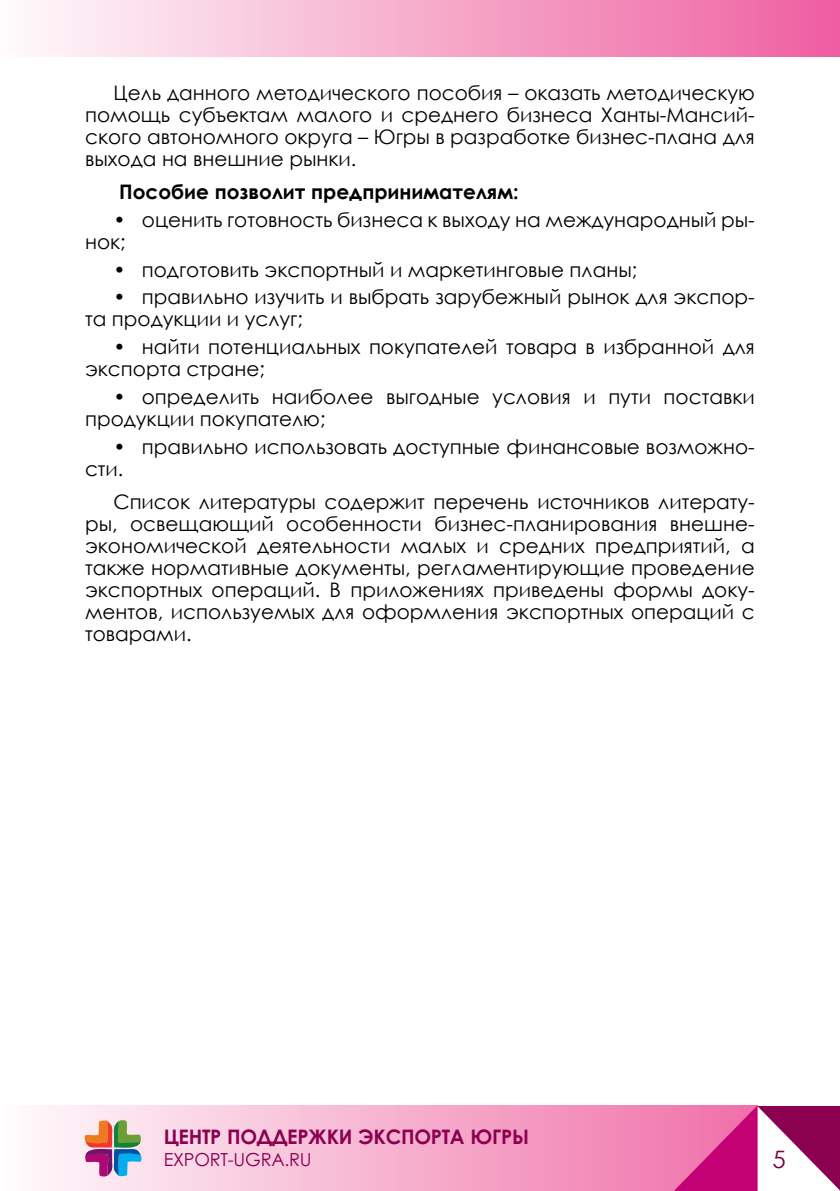
<style>
.page{position:relative;width:840px;height:1191px;background:#fff}
.page>*{position:absolute;margin:0;border:0;box-sizing:border-box;transform-origin:0 0}
.t1{font:24px "Century Gothic";color:#7b0046}
.t2{font:20px/22px "Century Gothic";color:#000}
.t3{font:700 20px "Century Gothic";color:#000}
.t4{font:700 20px "Century Gothic";letter-spacing:-.015em;color:#8c0052}
.t5{font:18px "Century Gothic";letter-spacing:-.015em;color:#8c0052}
</style>
<div class="page">
<div style="left:0;top:0;width:839px;height:57px;background:linear-gradient(to right,#fefbfb,#ef5fa0)"></div>
<hr style="left:0;top:0;width:1px;height:57px;background:#fffcfd">
<svg style="left:37px;top:1106px;width:637px;height:85px;background:#f7b6d2"></svg>
<svg style="left:674px;top:1105px;width:165px;height:86px"></svg>
<svg style="left:84px;top:1119px;width:58px;height:57px;background:#aa979e"></svg>
<p class="t2" style="left:85px;top:82px;width:670px;text-align:justify;text-indent:28px">Цель данного методического пособия – оказать методическую помощь субъектам малого и среднего бизнеса Ханты-Мансий&shy;ского автономного округа – Югры в разработке бизнес-плана для выхода на внешние рынки.</p>
<p class="t3" style="left:119px;top:177px;width:401px">Пособие позволит предпринимателям:</p>
<p class="t2" style="left:85px;top:209px;width:670px;text-indent:28px">• оценить готовность бизнеса к выходу на международный ры&shy;нок;</p>
<p class="t2" style="left:113px;top:258px;width:525px">• подготовить экспортный и маркетинговые планы;</p>
<p class="t2" style="left:85px;top:286px;width:670px;text-indent:28px">• правильно изучить и выбрать зарубежный рынок для экспор&shy;та продукции и услуг;</p>
<p class="t2" style="left:85px;top:335px;width:670px;text-indent:28px">• найти потенциальных покупателей товара в избранной для экспорта стране;</p>
<p class="t2" style="left:85px;top:385px;width:670px;text-indent:28px">• определить наиболее выгодные условия и пути поставки продукции покупателю;</p>
<p class="t2" style="left:85px;top:435px;width:670px;text-indent:28px">• правильно использовать доступные финансовые возможно&shy;сти.</p>
<p class="t2" style="left:85px;top:490px;width:670px;text-align:justify;text-indent:28px">Список литературы содержит перечень источников литерату&shy;ры, освещающий особенности бизнес-планирования внешне&shy;экономической деятельности малых и средних предприятий, а также нормативные документы, регламентирующие проведение экспортных операций. В приложениях приведены формы доку&shy;ментов, используемых для оформления экспортных операций с товарами.</p>
<p class="t4" style="left:164px;top:1121px;width:366px">ЦЕНТР ПОДДЕРЖКИ ЭКСПОРТА ЮГРЫ</p>
<p class="t5" style="left:164px;top:1147px;width:149px">EXPORT-UGRA.RU</p>
<p class="t1" style="left:772px;top:1142px;width:15px">5</p>
</div>
